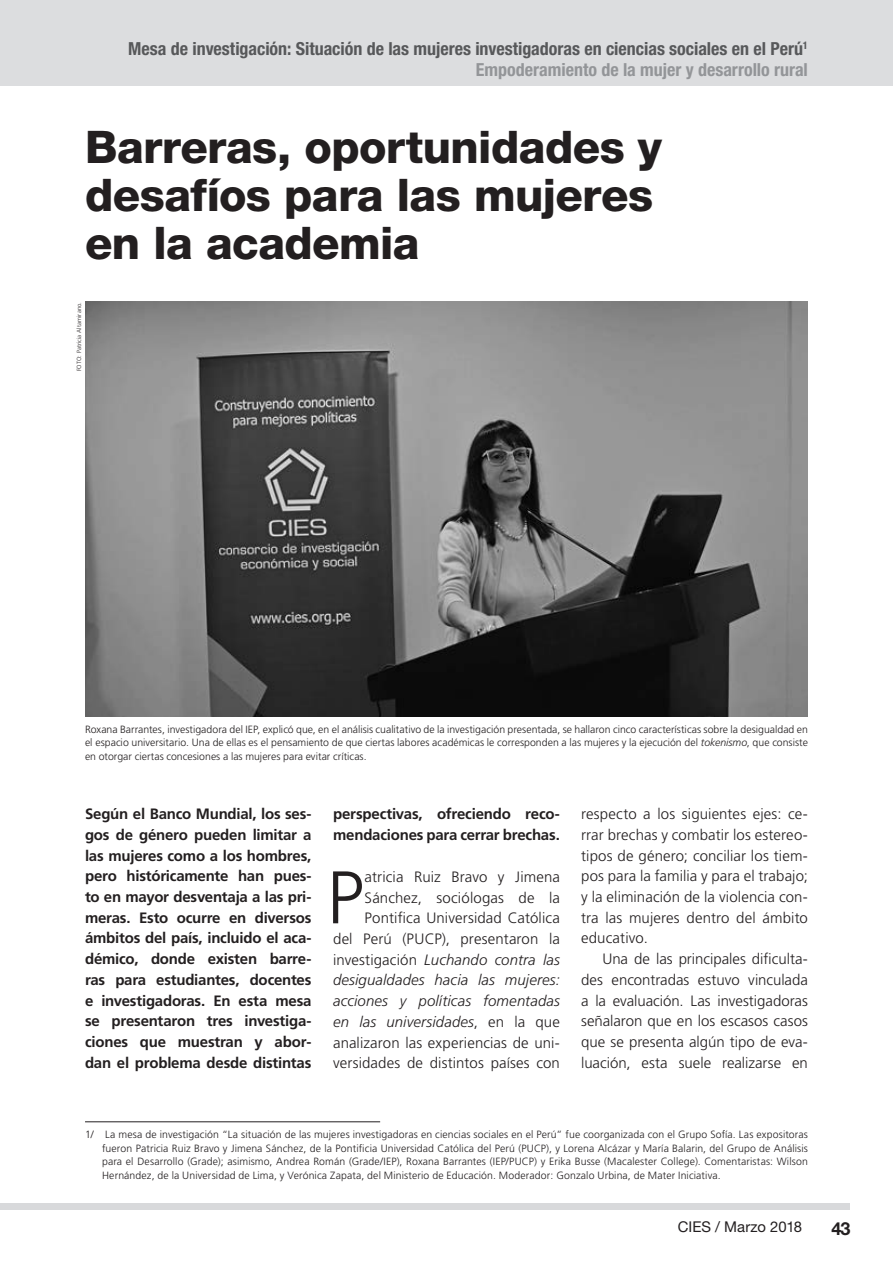
<style>
.page{position:relative;width:893px;height:1263px;background:#fff}
.page>*{position:absolute;margin:0;border:0;box-sizing:border-box;transform-origin:0 0}
.t1{font:300 74.25px "Frutiger LT Std";color:#231f20}
.t2{font:800 45px/48px "Helvetica Neue LT Std";letter-spacing:-.015em;color:#231f20}
.t3{font:700 condensed 18px/21px "Helvetica Neue LT Std";color:#57585a;text-align:right}
.t4{font:700 18px "Helvetica Neue LT Std";color:#231f20}
.t5{font:300 15px/20.7px "Frutiger LT Std";letter-spacing:.005em;color:#231f20;text-align:justify}
.t6{font:700 15px/20.7px "Frutiger LT Std";letter-spacing:-.015em;color:#231f20;text-align:justify}
.t7{font:14.85px "Helvetica Neue LT Std";letter-spacing:-.005em;color:#231f20}
.t8{font:300 10.5px/13.5px "Frutiger LT Std";letter-spacing:.005em;color:#231f20;text-align:justify}
.t9{font:300 6px "Frutiger LT Std";letter-spacing:.015em;color:#231f20}
.s1{color:#939598}
.s2{font-style:italic}
</style>
<div class="page">
<div style="left:0;top:1203px;width:850px;height:7px;background:#d8d9db"></div>
<img style="left:85px;top:302px;width:723px;height:414px">
<hr style="left:85px;top:1121px;width:295px;height:1px;background:#231f20">
<div style="left:0;top:0;width:893px;height:85px;background:#dcdddf"></div>
<h3 class="t3" style="left:128px;top:37px;width:681px">Mesa de investigación: Situación de las mujeres investigadoras en ciencias sociales en el Perú<sup>1<br></sup><span class="s1">Empoderamiento de la mujer y desarrollo rural</span></h3>
<h2 class="t2" style="left:85px;top:122px;width:579px">Barreras, oportunidades y desafíos para las mujeres en la academia</h2>
<p class="t9" style="left:76px;top:371px;width:71px;rotate:-90deg">FOTO: Patricia Altamirano.</p>
<p class="t8" style="left:85px;top:723px;width:724px">Roxana Barrantes, investigadora del IEP, explicó que, en el análisis cualitativo de la investigación presentada, se hallaron cinco características sobre la desigualdad en el espacio universitario. Una de ellas es el pensamiento de que ciertas labores académicas le corresponden a las mujeres y la ejecución del <span class="s2">tokenismo</span>, que consiste en otorgar ciertas concesiones a las mujeres para evitar críticas.</p>
<p class="t6" style="left:85px;top:804px;width:228px">Según el Banco Mundial, los ses&shy;gos de género pueden limitar a las mujeres como a los hombres, pero históricamente han pues&shy;to en mayor desventaja a las pri&shy;meras. Esto ocurre en diversos ámbitos del país, incluido el aca&shy;démico, donde existen barre&shy;ras para estudiantes, docentes e investigadoras. En esta mesa se presentaron tres investiga&shy;ciones que muestran y abor&shy;dan el problema desde distintas</p>
<h3 class="t6" style="left:333px;top:804px;width:228px">perspectivas, ofreciendo reco&shy;mendaciones para cerrar brechas.</h3>
<p class="t5" style="left:333px;top:866px;width:228px;text-align:right">atricia Ruiz Bravo y Jimena<br>Sánchez, sociólogas de la<br>Pontifica Universidad Católica<br>del Perú (PUCP), presentaron la investigación <span class="s2">Luchando contra las desigualdades hacia las mujeres: acciones y políticas fomentadas en las universidades</span>, en la que analizaron las experiencias de uni&shy;versidades de distintos países con</p>
<h1 class="t1" style="left:327px;top:856px;width:39px">P</h1>
<h3 class="t5" style="left:581px;top:804px;width:228px">respecto a los siguientes ejes: ce&shy;rrar brechas y combatir los estereo&shy;tipos de género; conciliar los tiem&shy;pos para la familia y para el trabajo; y la eliminación de la violencia con&shy;tra las mujeres dentro del ámbito educativo.</h3>
<h3 class="t5" style="left:581px;top:949px;width:228px;text-indent:21px">Una de las principales dificulta&shy;des encontradas estuvo vinculada a la evaluación. Las investigadoras señalaron que en los escasos casos que se presenta algún tipo de eva&shy;luación, esta suele realizarse en</h3>
<p class="t8" style="left:102px;top:1128px;width:707px;text-indent:-17px">1/ La mesa de investigación “La situación de las mujeres investigadoras en ciencias sociales en el Perú” fue coorganizada con el Grupo Sofía. Las expositoras fueron Patricia Ruiz Bravo y Jimena Sánchez, de la Pontificia Universidad Católica del Perú (PUCP), y Lorena Alcázar y María Balarin, del Grupo de Análisis para el Desarrollo (Grade); asimismo, Andrea Román (Grade/IEP), Roxana Barrantes (IEP/PUCP) y Erika Busse (Macalester College). Comentaristas: Wilson Hernández, de la Universidad de Lima, y Verónica Zapata, del Ministerio de Educación. Moderador: Gonzalo Urbina, de Mater Iniciativa.</p>
<h3 class="t7" style="left:678px;top:1218px;width:126px">CIES / Marzo 2018</h3>
<h3 class="t4" style="left:831px;top:1217px;width:21px">43</h3>
</div>
